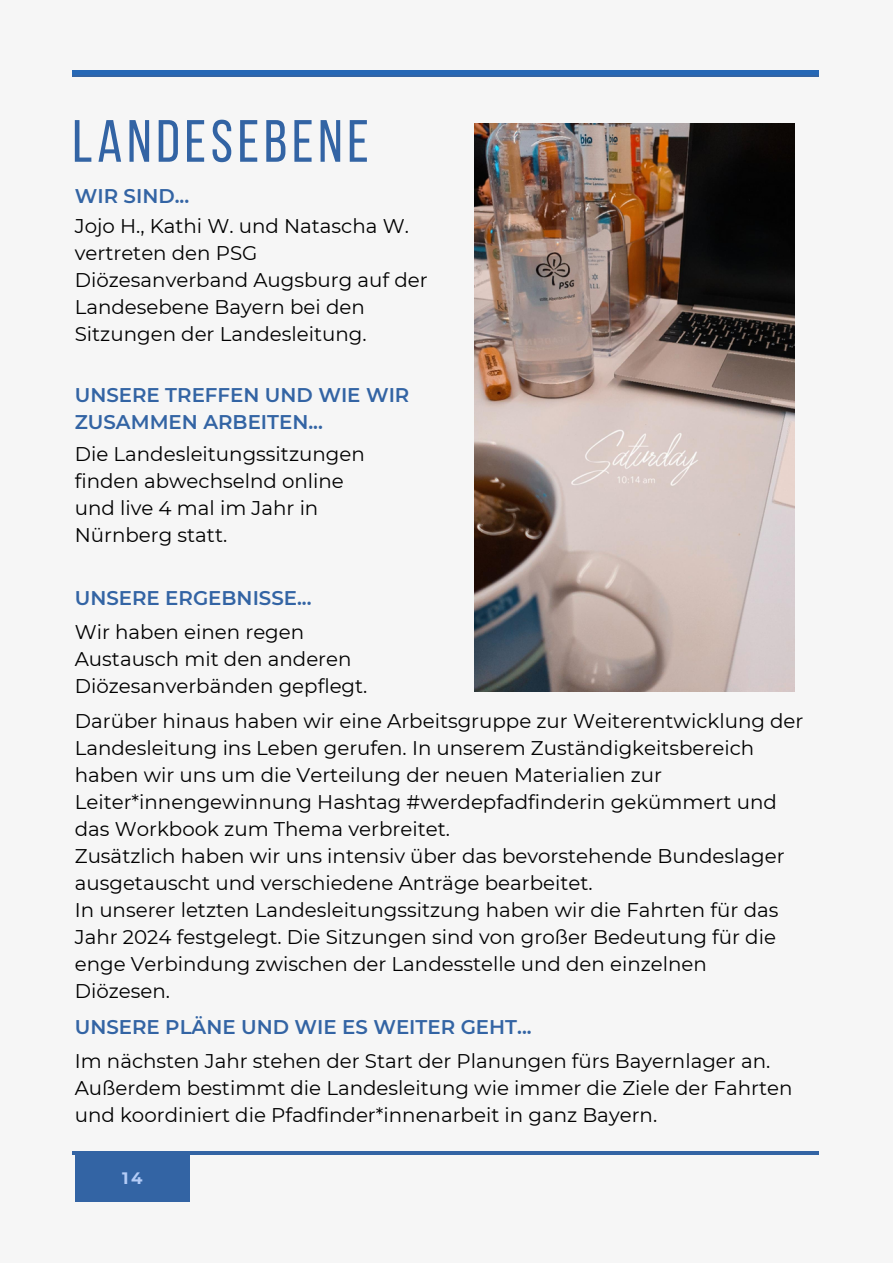
<style>
.page{position:relative;width:893px;height:1264px;background:#fff}
.page>*{position:absolute;margin:0;border:0;box-sizing:border-box;transform-origin:0 0}
.t1{font:59.55px "Bebas Neue";letter-spacing:.08em;color:#3364a4}
.t2{font:19.8px/27px "Montserrat";color:#000}
.t3{font:600 19.8px/27px "Montserrat";color:#3364a4}
.t4{font:700 16.5px "Montserrat";color:#b4ccf7}
</style>
<div class="page">
<div style="left:0;top:0;width:892px;height:1262px;background:#f6f6f6"></div>
<svg style="left:72px;top:74px;width:747px;height:3px;background:#2e65aa"></svg>
<div style="left:75px;top:1154px;width:114px;height:46px;background:#3364a4"></div>
<hr style="left:72px;top:1151px;width:747px;height:3px;background:#3364a4">
<hr style="left:72px;top:71px;width:747px;height:3px;background:#2668b6">
<img style="left:475px;top:123px;width:319px;height:568px">
<p class="t1" style="left:72px;top:117px;width:298px">LANDESEBENE</p>
<p class="t3" style="left:75px;top:182px;width:116px">WIR SIND...</p>
<p class="t2" style="left:75px;top:212px;width:354px">Jojo H., Kathi W. und Natascha W. vertreten den PSG<br>Diözesanverband Augsburg auf der<br>Landesebene Bayern bei den<br>Sitzungen der Landesleitung.</p>
<p class="t3" style="left:75px;top:381px;width:336px">UNSERE TREFFEN UND WIE WIR<br>ZUSAMMEN ARBEITEN...</p>
<p class="t2" style="left:75px;top:440px;width:291px">Die Landesleitungssitzungen finden abwechselnd online und live 4 mal im Jahr in<br>Nürnberg statt.</p>
<p class="t3" style="left:75px;top:584px;width:238px">UNSERE ERGEBNISSE...</p>
<p class="t2" style="left:75px;top:619px;width:294px">Wir haben einen regen<br>Austausch mit den anderen<br>Diözesanverbänden gepflegt.</p>
<p class="t2" style="left:75px;top:707px;width:730px">Darüber hinaus haben wir eine Arbeitsgruppe zur Weiterentwicklung der Landesleitung ins Leben gerufen. In unserem Zuständigkeitsbereich haben wir uns um die Verteilung der neuen Materialien zur Leiter*innengewinnung Hashtag #werdepfadfinderin gekümmert und das Workbook zum Thema verbreitet.</p>
<p class="t2" style="left:75px;top:842px;width:711px">Zusätzlich haben wir uns intensiv über das bevorstehende Bundeslager ausgetauscht und verschiedene Anträge bearbeitet.</p>
<p class="t2" style="left:75px;top:896px;width:705px">In unserer letzten Landesleitungssitzung haben wir die Fahrten für das Jahr 2024 festgelegt. Die Sitzungen sind von großer Bedeutung für die enge Verbindung zwischen der Landesstelle und den einzelnen Diözesen.</p>
<p class="t3" style="left:75px;top:1013px;width:458px">UNSERE PLÄNE UND WIE ES WEITER GEHT...</p>
<p class="t2" style="left:75px;top:1047px;width:719px">Im nächsten Jahr stehen der Start der Planungen fürs Bayernlager an.<br>Außerdem bestimmt die Landesleitung wie immer die Ziele der Fahrten und koordiniert die Pfadfinder*innenarbeit in ganz Bayern.</p>
<p class="t4" style="left:122px;top:1167px;width:22px">14</p>
</div>
